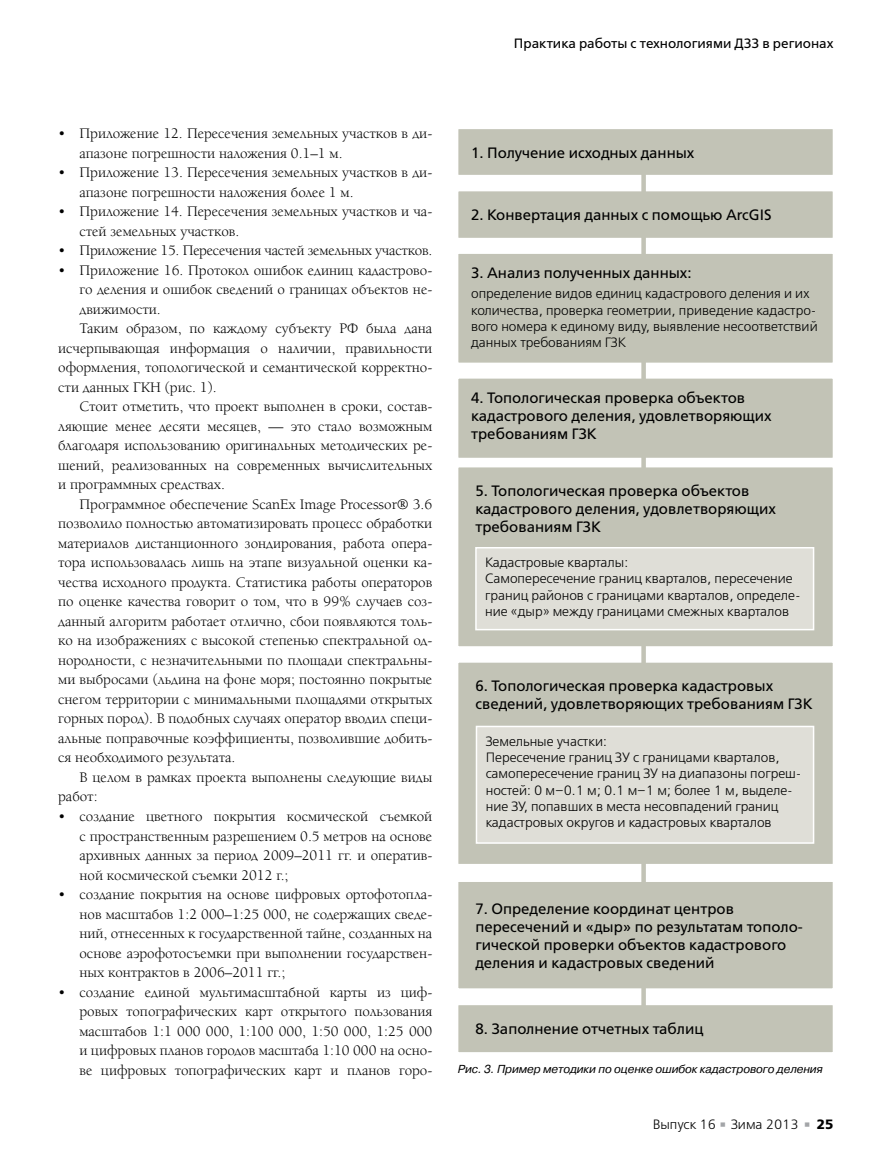
<style>
.page{position:relative;width:893px;height:1170px;background:#fff}
.page>*{position:absolute;margin:0;border:0;box-sizing:border-box;transform-origin:0 0}
.t1{font:15px/19.5px "Alliance";color:#000}
.t2{font:15px/18px "Free Set C";color:#000}
.t3{font:300 13.5px/16.2px "Free Set C";color:#000}
.t4{font:13.5px "Free Set C";color:#000}
.t5{font:italic 500 11.55px "Pragmatica C";letter-spacing:-.01em;color:#000}
.s1{font-family:"Sylfaen";font-weight:400;font-size:19.5px;color:#a3a5a8}
.s2{font-weight:700}
</style>
<div class="page">
<div style="left:458px;top:128px;width:375px;height:48px;background:#c2c3b6"></div>
<div style="left:457px;top:128px;width:377px;height:48px;border:2px solid #fff"></div>
<div style="left:458px;top:190px;width:375px;height:48px;background:#c2c3b6"></div>
<div style="left:457px;top:190px;width:377px;height:49px;border:2px solid #fff"></div>
<div style="left:458px;top:253px;width:375px;height:110px;background:#c2c3b6"></div>
<div style="left:457px;top:252px;width:377px;height:112px;border:2px solid #fff"></div>
<div style="left:458px;top:378px;width:375px;height:80px;background:#c2c3b6"></div>
<div style="left:457px;top:377px;width:377px;height:82px;border:2px solid #fff"></div>
<div style="left:458px;top:881px;width:375px;height:108px;background:#c2c3b6"></div>
<div style="left:457px;top:880px;width:377px;height:109px;border:2px solid #fff"></div>
<div style="left:458px;top:1004px;width:375px;height:48px;background:#c2c3b6"></div>
<div style="left:457px;top:1003px;width:377px;height:50px;border:2px solid #fff"></div>
<div style="left:458px;top:466px;width:375px;height:181px;background:#c2c3b6"></div>
<div style="left:457px;top:466px;width:377px;height:181px;border:2px solid #fff"></div>
<div style="left:476px;top:547px;width:338px;height:82px;background:#dfded7"></div>
<div style="left:475px;top:547px;width:339px;height:83px;border:2px solid #fff"></div>
<div style="left:458px;top:662px;width:375px;height:202px;background:#c2c3b6"></div>
<div style="left:457px;top:661px;width:377px;height:204px;border:2px solid #fff"></div>
<div style="left:476px;top:726px;width:338px;height:117px;background:#dfded7"></div>
<div style="left:476px;top:725px;width:338px;height:118px;border:2px solid #fff"></div>
<div style="left:641px;top:171px;width:5px;height:27px;background:#c2c3b6"></div>
<div style="left:641px;top:228px;width:5px;height:27px;background:#c2c3b6"></div>
<div style="left:641px;top:360px;width:5px;height:27px;background:#c2c3b6"></div>
<div style="left:641px;top:448px;width:5px;height:27px;background:#c2c3b6"></div>
<div style="left:641px;top:643px;width:5px;height:27px;background:#c2c3b6"></div>
<div style="left:641px;top:859px;width:5px;height:27px;background:#c2c3b6"></div>
<div style="left:641px;top:981px;width:5px;height:27px;background:#c2c3b6"></div>
<p class="t4" style="left:514px;top:36px;width:321px">Практика работы с технологиями ДЗЗ в регионах</p>
<p class="t1" style="left:79px;top:123px;width:354px;text-indent:-21px">• Приложение 12. Пересечения земельных участков в ди&shy;апазоне погрешности наложения 0.1–1 м.</p>
<p class="t1" style="left:79px;top:162px;width:354px;text-indent:-21px">• Приложение 13. Пересечения земельных участков в ди&shy;апазоне погрешности наложения более 1 м.</p>
<p class="t1" style="left:79px;top:201px;width:354px;text-indent:-21px">• Приложение 14. Пересечения земельных участков и ча&shy;стей земельных участков.</p>
<p class="t1" style="left:58px;top:240px;width:376px">• Приложение 15. Пересечения частей земельных участков.</p>
<p class="t1" style="left:58px;top:260px;width:376px">• Приложение 16. Протокол ошибок единиц кадастрово-</p>
<p class="t1" style="left:79px;top:279px;width:354px">го деления и ошибок сведений о границах объектов не-</p>
<p class="t1" style="left:79px;top:299px;width:83px">движимости.</p>
<p class="t1" style="left:79px;top:318px;width:354px">Таким образом, по каждому субъекту РФ была дана</p>
<p class="t1" style="left:58px;top:338px;width:376px">исчерпывающая информация о наличии, правильности</p>
<p class="t1" style="left:58px;top:357px;width:376px">оформления, топологической и семантической корректно-</p>
<p class="t1" style="left:58px;top:377px;width:160px">сти данных ГКН (рис. 1).</p>
<p class="t1" style="left:79px;top:396px;width:354px">Стоит отметить, что проект выполнен в сроки, состав-</p>
<p class="t1" style="left:58px;top:416px;width:376px">ляющие менее десяти месяцев, — это стало возможным</p>
<p class="t1" style="left:58px;top:435px;width:376px">благодаря использованию оригинальных методических ре-</p>
<p class="t1" style="left:58px;top:455px;width:376px">шений, реализованных на современных вычислительных</p>
<p class="t1" style="left:58px;top:474px;width:168px">и программных средствах.</p>
<p class="t1" style="left:79px;top:494px;width:354px">Программное обеспечение ScanEx Image Processor® 3.6</p>
<p class="t1" style="left:58px;top:513px;width:376px">позволило полностью автоматизировать процесс обработки</p>
<p class="t1" style="left:58px;top:533px;width:376px">материалов дистанционного зондирования, работа опера-</p>
<p class="t1" style="left:58px;top:552px;width:376px">тора использовалась лишь на этапе визуальной оценки ка-</p>
<p class="t1" style="left:58px;top:572px;width:376px">чества исходного продукта. Статистика работы операторов</p>
<p class="t1" style="left:58px;top:591px;width:376px">по оценке качества говорит о том, что в 99% случаев соз-</p>
<p class="t1" style="left:58px;top:611px;width:376px">данный алгоритм работает отлично, сбои появляются толь-</p>
<p class="t1" style="left:58px;top:630px;width:376px">ко на изображениях с высокой степенью спектральной од-</p>
<p class="t1" style="left:58px;top:650px;width:376px">нородности, с незначительными по площади спектральны-</p>
<p class="t1" style="left:58px;top:669px;width:376px">ми выбросами (льдина на фоне моря; постоянно покрытые</p>
<p class="t1" style="left:58px;top:689px;width:376px">снегом территории с минимальными площадями открытых</p>
<p class="t1" style="left:58px;top:708px;width:376px">горных пород). В подобных случаях оператор вводил специ-</p>
<p class="t1" style="left:58px;top:728px;width:376px">альные поправочные коэффициенты, позволившие добить-</p>
<p class="t1" style="left:58px;top:747px;width:179px">ся необходимого результата.</p>
<p class="t1" style="left:79px;top:767px;width:354px">В целом в рамках проекта выполнены следующие виды</p>
<p class="t1" style="left:58px;top:786px;width:41px">работ:</p>
<p class="t1" style="left:79px;top:806px;width:354px;text-align:justify;text-indent:-21px">• создание цветного покрытия космической съемкой с пространственным разрешением 0.5 метров на основе архивных данных за период 2009–2011 гг. и оператив&shy;ной космической съемки 2012 г.;</p>
<p class="t1" style="left:79px;top:884px;width:354px;text-align:justify;text-indent:-21px">• создание покрытия на основе цифровых ортофотопла&shy;нов масштабов 1:2 000–1:25 000, не содержащих сведе&shy;ний, отнесенных к государственной тайне, созданных на основе аэрофотосъемки при выполнении государствен&shy;ных контрактов в 2006–2011 гг.;</p>
<p class="t1" style="left:79px;top:981px;width:354px;text-align:justify;text-indent:-21px">• создание единой мультимасштабной карты из циф&shy;ровых топографических карт открытого пользования масштабов 1:1 000 000, 1:100 000, 1:50 000, 1:25 000 и цифровых планов городов масштаба 1:10 000 на осно&shy;ве цифровых топографических карт и планов горо-</p>
<p class="t2" style="left:471px;top:143px;width:225px">1. Получение исходных данных</p>
<p class="t2" style="left:471px;top:206px;width:302px">2. Конвертация данных с помощью ArcGIS</p>
<p class="t2" style="left:471px;top:264px;width:222px">3. Анализ полученных данных:</p>
<p class="t3" style="left:471px;top:286px;width:348px">определение видов единиц кадастрового деления и их количества, проверка геометрии, приведение кадастро&shy;вого номера к единому виду, выявление несоответствий данных требованиям ГЗК</p>
<p class="t2" style="left:471px;top:388px;width:302px">4. Топологическая проверка объектов кадастрового деления, удовлетворяющих требованиям ГЗК</p>
<p class="t2" style="left:475px;top:481px;width:302px">5. Топологическая проверка объектов кадастрового деления, удовлетворяющих требованиям ГЗК</p>
<p class="t3" style="left:485px;top:555px;width:317px">Кадастровые кварталы:<br>Самопересечение границ кварталов, пересечение границ районов с границами кварталов, определе&shy;ние «дыр» между границами смежных кварталов</p>
<p class="t2" style="left:475px;top:677px;width:339px">6. Топологическая проверка кадастровых сведений, удовлетворяющих требованиям ГЗК</p>
<p class="t3" style="left:486px;top:733px;width:317px">Земельные участки:<br>Пересечение границ ЗУ с границами кварталов, самопересечение границ ЗУ на диапазоны погреш&shy;ностей: 0 м–0.1 м; 0.1 м–1 м; более 1 м, выделе&shy;ние ЗУ, попавших в места несовпадений границ кадастровых округов и кадастровых кварталов</p>
<p class="t2" style="left:475px;top:899px;width:329px">7. Определение координат центров пересечений и «дыр» по результатам тополо&shy;гической проверки объектов кадастрового деления и кадастровых сведений</p>
<p class="t2" style="left:475px;top:1020px;width:229px">8. Заполнение отчетных таблиц</p>
<p class="t5" style="left:458px;top:1062px;width:366px">Рис. 3. Пример методики по оценке ошибок кадастрового деления</p>
<p class="t3" style="left:653px;top:1117px;width:182px">Выпуск 16 <span class="s1">▪</span> Зима 2013 <span class="s1">▪</span> <span class="s2">25</span></p>
</div>
